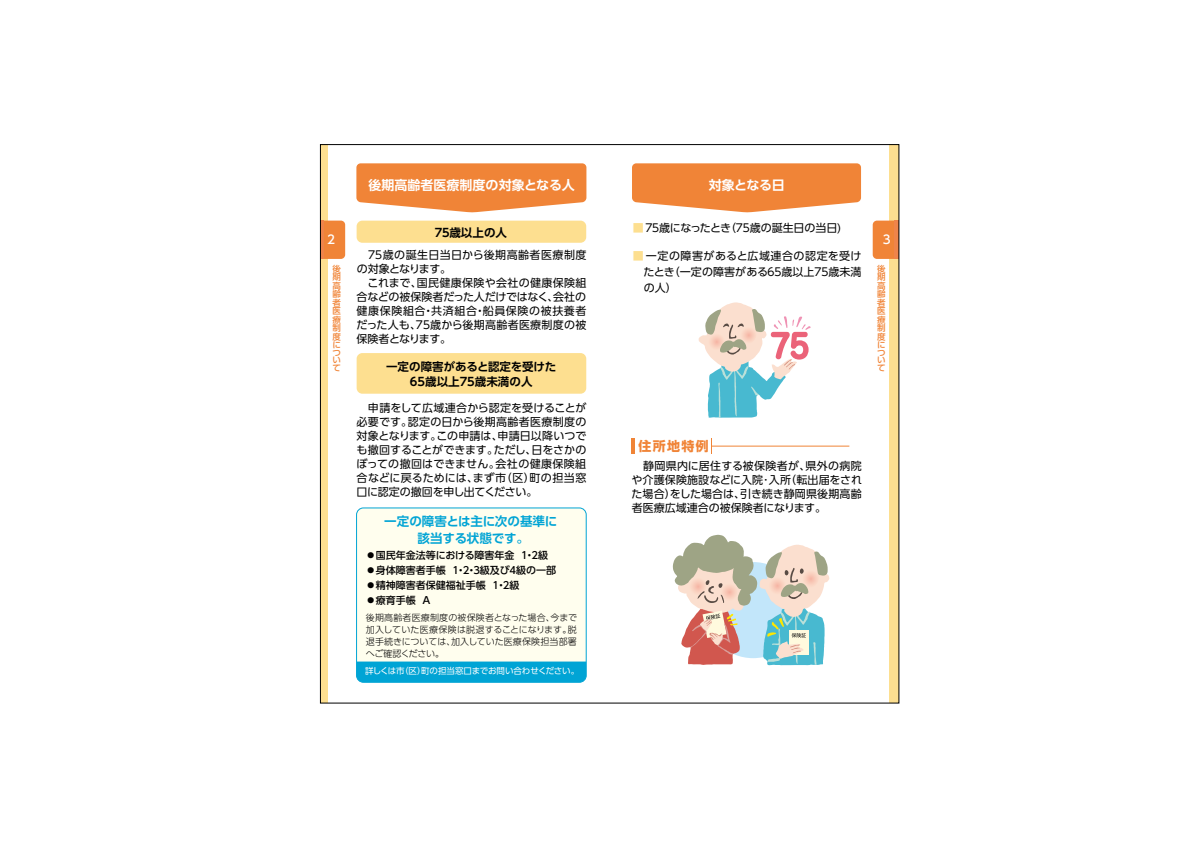
<style>
.page{position:relative;width:1191px;height:842px;background:#fff}
.page>*{position:absolute;margin:0;border:0;box-sizing:border-box;transform-origin:0 0}
.t1{font:700 13px "UD Shin Go Pro De";color:#fff}
.t2{font:700 13px "UD Shin Go Pro";letter-spacing:.1em;color:#f08437}
.t3{font:700 12.5px/17px "UD Shin Go Pro De";letter-spacing:-.005em;color:#00a4d5;text-align:center}
.t4{font:500 12px "UD Shin Go Pro";color:#fff}
.t5{font:700 11.5px/15px "UD Shin Go Pro De";color:#000;text-align:center}
.t6{font:11px/14px "UD Shin Go Pro";letter-spacing:.005em;color:#000}
.t7{font:11px/16px "UD Shin Go Pro";letter-spacing:.045em;color:#000;text-align:right}
.t8{font:11px/14px "UD Shin Go Pro";letter-spacing:-.015em;color:#000}
.t9{font:11px/14px "UD Shin Go Pro";letter-spacing:-.02em;color:#000}
.t10{font:11px/14px "UD Shin Go Pro";letter-spacing:-.06em;color:#000}
.t11{font:11px "UD Shin Go Pro";letter-spacing:.03em;color:#000}
.t12{font:11px "UD Shin Go Pro";letter-spacing:.025em;color:#000}
.t13{font:11px/14px "UD Shin Go Pro";letter-spacing:.055em;color:#000}
.t14{font:11px "UD Shin Go Pro";letter-spacing:-.08em;color:#000}
.t15{font:11px "UD Shin Go Pro";letter-spacing:-.045em;color:#000}
.t16{font:11px "UD Shin Go Pro";letter-spacing:-.035em;color:#000}
.t17{font:500 10px/15px "UD Shin Go Pro";color:#000;text-align:center}
.t18{font:300 9px "UD Shin Go Pro";letter-spacing:.015em;color:#000}
.t19{font:300 9px/12px "UD Shin Go Pro";letter-spacing:-.02em;color:#000}
.t20{font:8.5px "UD Shin Go Pro";letter-spacing:-.015em;color:#fff}
.t21{font:500 8.5px/8.3px "UD Shin Go Pro";color:#f08437;text-align:justify}
.s1{color:#fddf90}
</style>
<div class="page">
<div style="left:889px;top:145px;width:10px;height:558px;background:#fddf90"></div>
<div style="left:320px;top:145px;width:8px;height:558px;background:#fddf90"></div>
<svg style="left:356px;top:163px;width:230px;height:49px;background:#f1914c"></svg>
<svg style="left:632px;top:163px;width:229px;height:49px;background:#f1914c"></svg>
<svg style="left:323px;top:221px;width:22px;height:38px"></svg>
<hr style="left:320px;top:221px;width:3px;height:38px;background:#ef844a">
<svg style="left:872px;top:221px;width:22px;height:38px"></svg>
<div style="left:894px;top:221px;width:5px;height:38px;background:#ef844a"></div>
<div style="left:356px;top:508px;width:230px;height:174px;background:#fffeee;border-radius:7px"></div>
<div style="left:356px;top:507px;width:230px;height:176px;border:1px solid #00a4d5;border-radius:7px"></div>
<div style="left:356px;top:661px;width:230px;height:21px;background:#00a4d5"></div>
<div style="left:356px;top:221px;width:230px;height:22px;background:#fddf90;border-radius:6px"></div>
<div style="left:357px;top:353px;width:229px;height:41px;background:#fddf90;border-radius:6px"></div>
<hr style="left:631px;top:438px;width:4px;height:16px;background:#f08437">
<svg style="left:711px;top:438px;width:1px;height:16px"></svg>
<hr style="left:712px;top:446px;width:137px;height:1px;background:#f08437">
<svg style="left:673px;top:535px;width:156px;height:131px"></svg>
<svg style="left:698px;top:302px;width:112px;height:116px"></svg>
<p class="t1" style="left:368px;top:175px;width:208px">後期高齢者医療制度の対象となる人</p>
<p class="t5" style="left:449px;top:224px;width:59px">歳以上の人</p>
<p class="t1" style="left:709px;top:175px;width:77px">対象となる日</p>
<p class="t6" style="left:725px;top:220px;width:12px">（</p>
<p class="t6" style="left:749px;top:220px;width:93px">歳の誕生日の当日(</p>
<p class="t14" style="left:659px;top:218px;width:94px">歳になったとき７５</p>
<p class="t6" style="left:632px;top:220px;width:30px"><span class="s1">■</span> ７５</p>
<p class="t7" style="left:632px;top:247px;width:230px"><span class="s1">■</span> 一定の障害があると広域連合の認定を受け歳未満</p>
<p class="t5" style="left:433px;top:224px;width:20px">７５</p>
<p class="t4" style="left:327px;top:230px;width:9px">2</p>
<p class="t4" style="left:883px;top:230px;width:9px">3</p>
<p class="t7" style="left:357px;top:246px;width:231px">　７５歳の誕生日当日から後期高齢者医療制度</p>
<p class="t10" style="left:357px;top:261px;width:96px">の対象となります。</p>
<p class="t11" style="left:417px;top:274px;width:171px">国民健康保険や会社の健康保険組</p>
<p class="t21" style="left:332px;top:264px;width:10px">後期高齢者医療制度について</p>
<p class="t21" style="left:877px;top:264px;width:10px">後期高齢者医療制度について</p>
<p class="t6" style="left:669px;top:264px;width:101px">（一定の障害がある</p>
<p class="t6" style="left:781px;top:264px;width:35px">歳以上</p>
<p class="t6" style="left:765px;top:264px;width:19px">６５</p>
<p class="t6" style="left:643px;top:263px;width:35px;line-height:16px">たときの人(</p>
<p class="t6" style="left:812px;top:264px;width:19px">７５</p>
<p class="t9" style="left:357px;top:275px;width:231px">　これまで、<br>合などの被保険者だった人だけではなく会社の</p>
<p class="t13" style="left:483px;top:289px;width:105px;text-indent:65px">、<br>船員保険の被扶養者</p>
<p class="t6" style="left:357px;top:304px;width:70px">健康保険組合</p>
<p class="t6" style="left:431px;top:304px;width:47px">共済組合</p>
<p class="t6" style="left:423px;top:304px;width:12px">・</p>
<p class="t6" style="left:474px;top:304px;width:12px">・</p>
<p class="t16" style="left:356px;top:316px;width:77px">だった人も７５</p>
<p class="t10" style="left:357px;top:318px;width:96px;text-indent:53px">、<br>保険者となります。</p>
<p class="t5" style="left:386px;top:359px;width:172px">一定の障害があると認定を受けた<br>65歳以上75歳未満の人</p>
<p class="t6" style="left:356px;top:400px;width:231px;text-align:right">　申請をして広域連合から認定を受けることが認定の日から後期高齢者医療制度の</p>
<p class="t12" style="left:430px;top:316px;width:158px">歳から後期高齢者医療制度の被</p>
<p class="t6" style="left:356px;top:414px;width:57px">必要です。</p>
<p class="t6" style="left:497px;top:428px;width:90px">申請日以降いつで</p>
<p class="t15" style="left:356px;top:427px;width:86px">対象となります。</p>
<p class="t6" style="left:436px;top:428px;width:68px">この申請は、</p>
<p class="t6" style="left:495px;top:442px;width:92px;text-indent:-139px">も撤回することができます。<br>会社の健康保険組</p>
<p class="t6" style="left:494px;top:442px;width:44px">ただし、</p>
<p class="t6" style="left:531px;top:442px;width:56px">日をさかの</p>
<p class="t6" style="left:356px;top:456px;width:145px">ぼっての撤回はできません。</p>
<p class="t6" style="left:473px;top:470px;width:35px">まず市</p>
<p class="t8" style="left:356px;top:470px;width:182px">合などに戻るためには、<br>口に認定の撤回を申し出てください。</p>
<p class="t6" style="left:501px;top:470px;width:35px">（区）</p>
<p class="t6" style="left:529px;top:470px;width:58px">町の担当窓</p>
<p class="t3" style="left:384px;top:513px;width:175px">一定の障害とは主に次の基準に該当する状態です。</p>
<p class="t17" style="left:366px;top:547px;width:150px">●国民年金法等における障害年金</p>
<p class="t17" style="left:538px;top:547px;width:11px">級</p>
<p class="t17" style="left:519px;top:547px;width:22px">２・１</p>
<p class="t17" style="left:480px;top:562px;width:31px">級及び</p>
<p class="t17" style="left:366px;top:562px;width:81px">●身体障害者手帳</p>
<p class="t17" style="left:516px;top:562px;width:42px">級の一部</p>
<p class="t17" style="left:451px;top:562px;width:33px">３・２・１</p>
<p class="t17" style="left:508px;top:562px;width:11px">４</p>
<p class="t17" style="left:509px;top:577px;width:11px">級</p>
<p class="t17" style="left:366px;top:577px;width:121px">●精神障害者保健福祉手帳<br>Ａ</p>
<p class="t17" style="left:491px;top:577px;width:22px">２・１</p>
<p class="t17" style="left:366px;top:592px;width:51px">●療育手帳</p>
<p class="t18" style="left:366px;top:610px;width:190px">後期高齢者医療制度の被保険者となった場合、</p>
<p class="t18" style="left:366px;top:622px;width:212px">加入していた医療保険は脱退することになります 脱。</p>
<p class="t18" style="left:451px;top:634px;width:127px">加入していた医療保険担当部署</p>
<p class="t18" style="left:550px;top:610px;width:28px">今まで</p>
<p class="t19" style="left:366px;top:635px;width:91px">退手続きについては、へご確認ください。</p>
<p class="t20" style="left:421px;top:664px;width:160px">町の担当窓口までお問い合わせください。</p>
<p class="t20" style="left:400px;top:664px;width:27px">（区）</p>
<p class="t20" style="left:357px;top:664px;width:49px">　詳しくは市</p>
<p class="t2" style="left:638px;top:435px;width:72px">住所地特例</p>
<p class="t6" style="left:785px;top:459px;width:78px;text-indent:-153px">　静岡県内に居住する被保険者が、<br>（転出届をされ</p>
<p class="t6" style="left:805px;top:459px;width:58px">県外の病院</p>
<p class="t6" style="left:740px;top:473px;width:123px;text-indent:-109px">や介護保険施設などに入院･入所<br>引き続き静岡県後期高齢</p>
<p class="t6" style="left:631px;top:487px;width:196px">た場合）<br>者医療広域連合の被保険者になります。</p>
<p class="t6" style="left:670px;top:487px;width:77px">をした場合は、</p>
</div>
